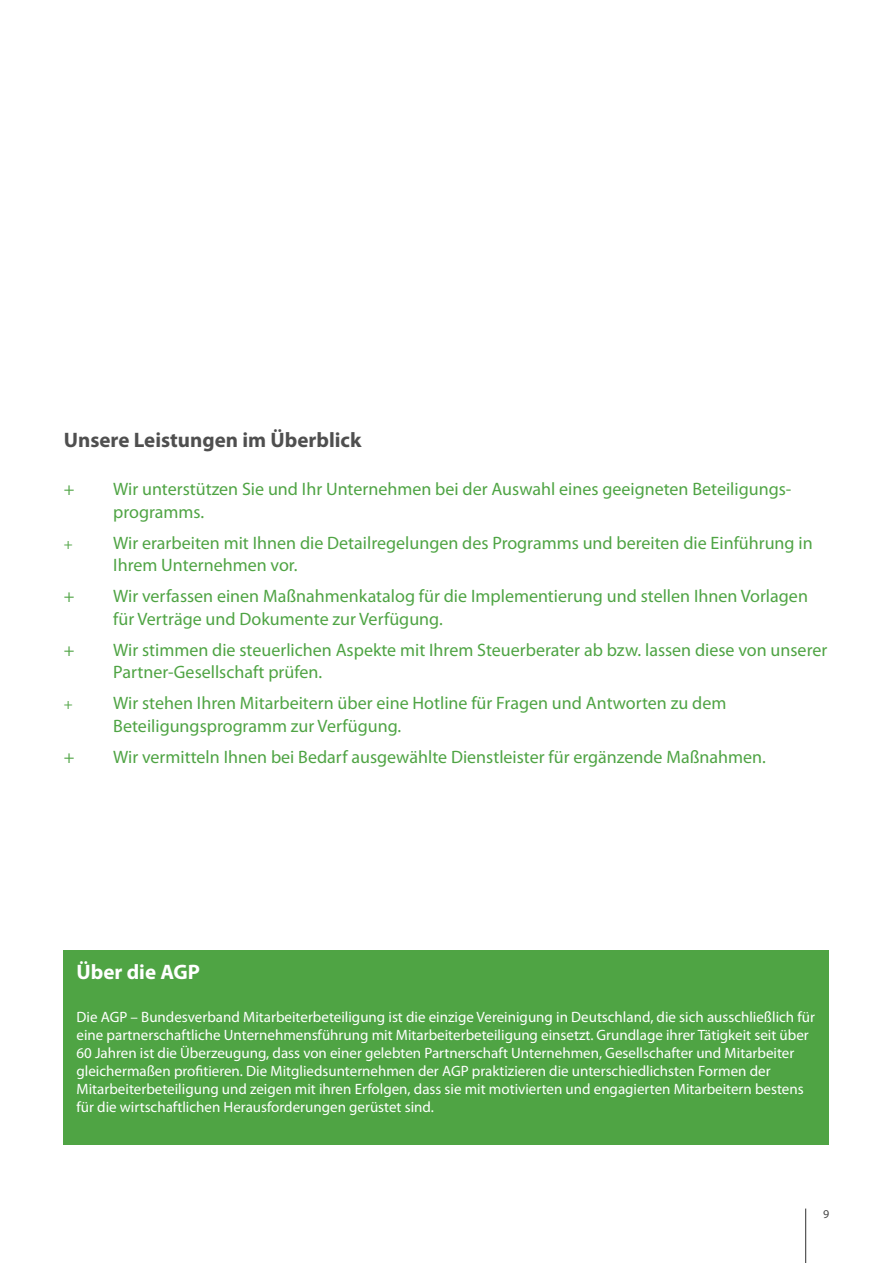
<style>
.page{position:relative;width:893px;height:1263px;background:#fff}
.page>*{position:absolute;margin:0;border:0;box-sizing:border-box;transform-origin:0 0}
.Textüberschrift{font:700 21px "Myriad Pro";color:#4f4f4f}
.Textüberschrift-2{font:700 21px "Myriad Pro";color:#fff}
.Fließtext{font:18px/22.5px "Myriad Pro";color:#4fa444}
.Fließtext-2{font:15px/18px "Myriad Pro";color:#fff}
.Fließtext-3{font:15px "Myriad Pro";color:#4fa444}
.t1{font:12px "Myriad Pro";color:#474747}
</style>
<div class="page">
<hr style="left:805px;top:1208px;width:1px;height:55px;background:#474747">
<div style="left:64px;top:950px;width:765px;height:194px;background:#4fa444"></div>
<p class="Textüberschrift" style="left:64px;top:427px;width:299px">Unsere Leistungen im Überblick</p>
<p class="Fließtext" style="left:64px;top:478px;width:12px">+</p>
<p class="Fließtext" style="left:113px;top:478px;width:680px">Wir unterstützen Sie und Ihr Unternehmen bei der Auswahl eines geeigneten Beteiligungs&shy;programms.</p>
<p class="Fließtext-3" style="left:64px;top:535px;width:10px">+</p>
<p class="Fließtext" style="left:113px;top:531px;width:701px">Wir erarbeiten mit Ihnen die Detailregelungen des Programms und bereiten die Einführung in<br>Ihrem Unternehmen vor.</p>
<p class="Fließtext" style="left:64px;top:585px;width:12px">+</p>
<p class="Fließtext" style="left:113px;top:585px;width:696px">Wir verfassen einen Maßnahmenkatalog für die Implementierung und stellen Ihnen Vorlagen für Verträge und Dokumente zur Verfügung.</p>
<p class="Fließtext" style="left:64px;top:638px;width:12px">+</p>
<p class="Fließtext" style="left:113px;top:638px;width:715px">Wir stimmen die steuerlichen Aspekte mit Ihrem Steuerberater ab bzw. lassen diese von unserer<br>Partner-Gesellschaft prüfen.</p>
<p class="Fließtext-3" style="left:64px;top:695px;width:10px">+</p>
<p class="Fließtext" style="left:113px;top:692px;width:615px">Wir stehen Ihren Mitarbeitern über eine Hotline für Fragen und Antworten zu dem<br>Beteiligungsprogramm zur Verfügung.</p>
<p class="Fließtext" style="left:64px;top:745px;width:12px">+</p>
<p class="Fließtext" style="left:113px;top:745px;width:654px">Wir vermitteln Ihnen bei Bedarf ausgewählte Dienstleister für ergänzende Maßnahmen.</p>
<p class="Textüberschrift-2" style="left:77px;top:958px;width:125px">Über die AGP</p>
<p class="Fließtext-2" style="left:77px;top:1008px;width:740px">Die AGP – Bundesverband Mitarbeiterbeteiligung ist die einzige Vereinigung in Deutschland, die sich ausschließlich für eine partnerschaftliche Unternehmensführung mit Mitarbeiterbeteiligung einsetzt. Grundlage ihrer Tätigkeit seit über 60 Jahren ist die Überzeugung, dass von einer gelebten Partnerschaft Unternehmen, Gesellschafter und Mitarbeiter gleichermaßen profitieren. Die Mitgliedsunternehmen der AGP praktizieren die unterschiedlichsten Formen der Mitarbeiterbeteiligung und zeigen mit ihren Erfolgen, dass sie mit motivierten und engagierten Mitarbeitern bestens für die wirtschaftlichen Herausforderungen gerüstet sind.</p>
<p class="t1" style="left:823px;top:1206px;width:8px">9</p>
</div>
